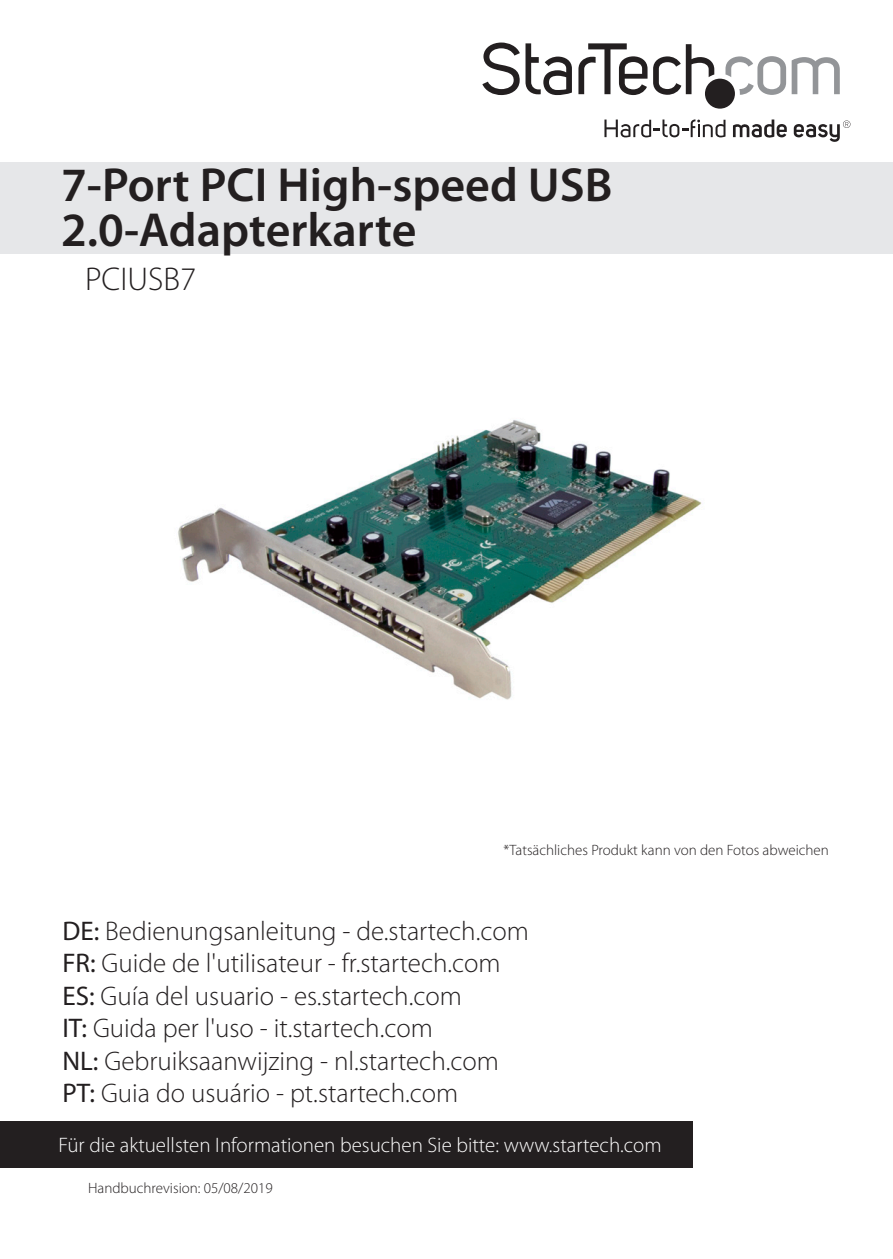
<style>
.page{position:relative;width:893px;height:1259px;background:#fff}
.page>*{position:absolute;margin:0;border:0;box-sizing:border-box;transform-origin:0 0}
.Manual_Description{font:600 48px/45px "Myriad Pro";color:#231f20}
.Manual_Title_SKU{font:300 33px "Myriad Pro";color:#231f20}
.t1{font:300 27px/32.4px "Myriad Pro";color:#231f20}
.t2{font:300 21px "Myriad Pro";color:#fff}
.Text{font:300 15px "Myriad Pro";color:#231f20}
.s1{font-weight:400}
</style>
<div class="page">
<svg style="left:792px;top:57px;width:48px;height:37px"></svg>
<svg style="left:725px;top:56px;width:61px;height:39px"></svg>
<svg style="left:794px;top:120px;width:56px;height:22px"></svg>
<svg style="left:733px;top:119px;width:54px;height:19px"></svg>
<svg style="left:604px;top:119px;width:121px;height:18px"></svg>
<svg style="left:482px;top:43px;width:90px;height:52px"></svg>
<svg style="left:578px;top:43px;width:69px;height:52px"></svg>
<svg style="left:653px;top:44px;width:61px;height:51px"></svg>
<div style="left:705px;top:79px;width:30px;height:30px;background:#231f20;border-radius:50%"></div>
<div style="left:0;top:1121px;width:692px;height:46px;background:#231f20"></div>
<div style="left:0;top:162px;width:893px;height:92px;background:#e6e7e9"></div>
<img style="left:178px;top:420px;width:524px;height:280px">
<p class="Manual_Description" style="left:61px;top:161px;width:553px">7-Port PCI High-speed USB<br>2.0-Adapterkarte</p>
<p class="Manual_Title_SKU" style="left:85px;top:260px;width:113px">PCIUSB7</p>
<p class="Text" style="left:504px;top:840px;width:327px">*Tatsächliches Produkt kann von den Fotos abweichen</p>
<p class="t1" style="left:62px;top:914px;width:468px"><span class="s1">DE:</span> Bedienungsanleitung - de.startech.com <span class="s1">FR:</span> Guide de l'utilisateur - fr.startech.com <span class="s1">ES:</span> Guía del usuario - es.startech.com<br><span class="s1">IT:</span> Guida per l'uso - it.startech.com<br><span class="s1">NL:</span> Gebruiksaanwijzing - nl.startech.com <span class="s1">PT:</span> Guia do usuário - pt.startech.com</p>
<p class="t2" style="left:58px;top:1132px;width:605px">Für die aktuellsten Informationen besuchen Sie bitte: www.startech.com</p>
<p class="Text" style="left:88px;top:1178px;width:186px">Handbuchrevision: 05/08/2019</p>
</div>
